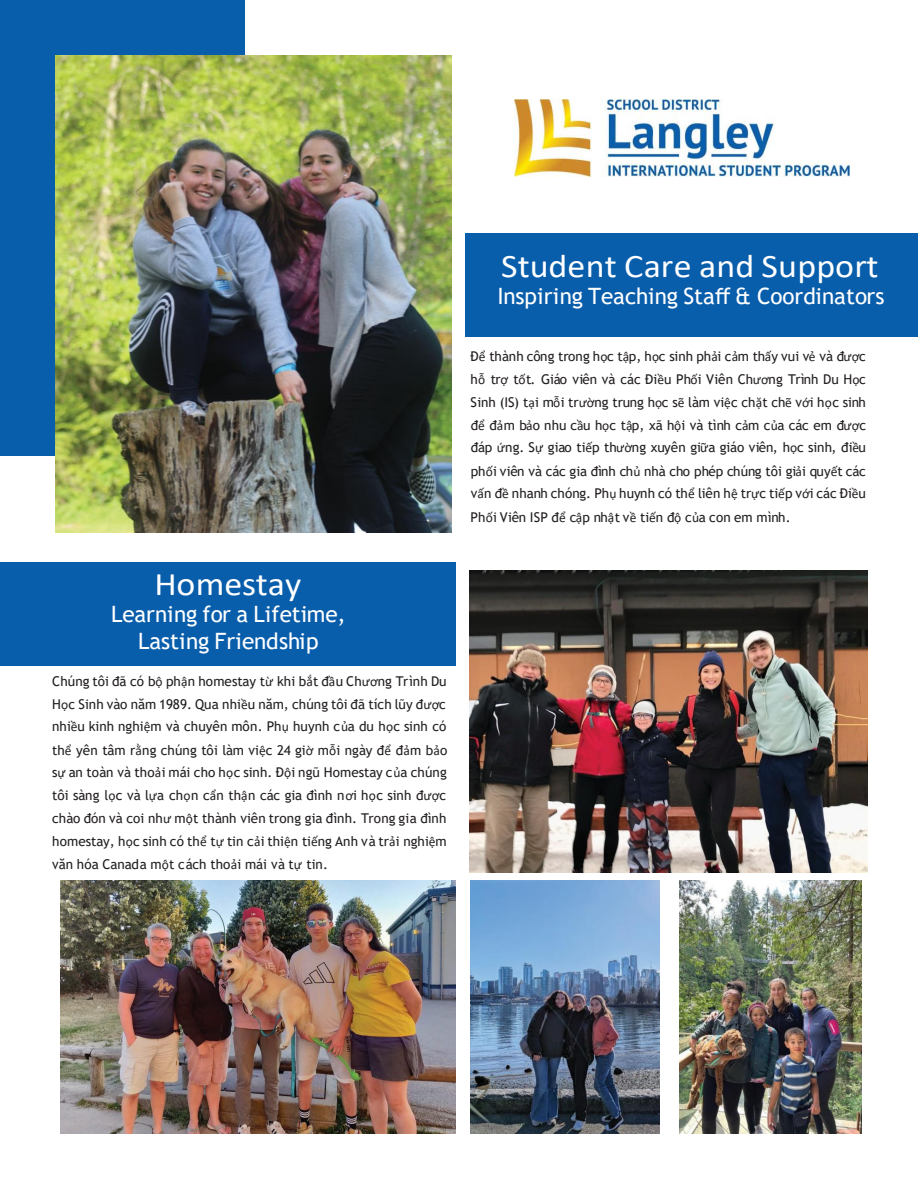
<style>
.page{position:relative;width:918px;height:1188px;background:#fff}
.page>*{position:absolute;margin:0;border:0;box-sizing:border-box;transform-origin:0 0}
.t1{font:33px "Calibri";color:#fff;scale:1.09 1}
.t2{font:22.5px/27px "Trebuchet MS";color:#fff;text-align:center}
.t3{font:13.5px/23px "Trebuchet MS";color:#231f20;text-align:justify}
.s1{font-family:"Calibri"}
</style>
<div class="page">
<div style="left:0;top:562px;width:456px;height:103px;background:#095eac"></div>
<div style="left:0;top:0;width:245px;height:456px;background:#095eac"></div>
<img style="left:56px;top:55px;width:396px;height:477px">
<img style="left:60px;top:880px;width:396px;height:253px">
<img style="left:470px;top:880px;width:190px;height:253px">
<img style="left:680px;top:880px;width:181px;height:253px">
<img style="left:514px;top:100px;width:335px;height:76px">
<div style="left:465px;top:233px;width:453px;height:104px;background:#095eac"></div>
<img style="left:470px;top:570px;width:397px;height:302px">
<p class="t1" style="left:155px;top:561px;width:136px">Homestay</p>
<p class="t2" style="left:111px;top:600px;width:236px">Learning for a Lifetime,<br>Lasting Friendship</p>
<p class="t3" style="left:52px;top:669px;width:397px">Chúng tôi đã có b<span class="s1">ộ</span> ph<span class="s1">ậ</span>n homestay t<span class="s1">ừ</span> khi b<span class="s1">ắ</span>t đ<span class="s1">ầ</span>u Ch<span class="s1">ươ</span>ng Trình Du H<span class="s1">ọ</span>c Sinh vào năm 1989. Qua nhi<span class="s1">ề</span>u năm, chúng tôi đã tích lũy đ<span class="s1">ượ</span>c nhi<span class="s1">ề</span>u kinh nghi<span class="s1">ệ</span>m và chuyên môn. Ph<span class="s1">ụ</span> huynh c<span class="s1">ủ</span>a du h<span class="s1">ọ</span>c sinh có th<span class="s1">ể</span> yên tâm r<span class="s1">ằ</span>ng chúng tôi làm vi<span class="s1">ệ</span>c 24 gi<span class="s1">ờ</span> m<span class="s1">ỗ</span>i ngày đ<span class="s1">ể</span> đ<span class="s1">ả</span>m b<span class="s1">ả</span>o s<span class="s1">ự</span> an toàn và tho<span class="s1">ả</span>i mái cho h<span class="s1">ọ</span>c sinh. Đ<span class="s1">ộ</span>i ngũ Homestay c<span class="s1">ủ</span>a chúng tôi sàng l<span class="s1">ọ</span>c và l<span class="s1">ự</span>a ch<span class="s1">ọ</span>n c<span class="s1">ẩ</span>n th<span class="s1">ậ</span>n các gia đình n<span class="s1">ơ</span>i h<span class="s1">ọ</span>c sinh đ<span class="s1">ượ</span>c chào đón và coi nh<span class="s1">ư</span> m<span class="s1">ộ</span>t thành viên trong gia đình. Trong gia đình homestay, h<span class="s1">ọ</span>c sinh có th<span class="s1">ể</span> t<span class="s1">ự</span> tin c<span class="s1">ả</span>i thi<span class="s1">ệ</span>n ti<span class="s1">ế</span>ng Anh và tr<span class="s1">ả</span>i nghi<span class="s1">ệ</span>m văn hóa Canada m<span class="s1">ộ</span>t cách tho<span class="s1">ả</span>i mái và t<span class="s1">ự</span> tin.</p>
<p class="t1" style="left:501px;top:243px;width:348px">Student Care and Support</p>
<p class="t2" style="left:498px;top:282px;width:389px">Inspiring Teaching Staff &amp; Coordinators</p>
<p class="t3" style="left:471px;top:345px;width:397px">Đ<span class="s1">ể</span> thành công trong h<span class="s1">ọ</span>c t<span class="s1">ậ</span>p, h<span class="s1">ọ</span>c sinh ph<span class="s1">ả</span>i c<span class="s1">ả</span>m th<span class="s1">ấ</span>y vui v<span class="s1">ẻ</span> và đ<span class="s1">ượ</span>c h<span class="s1">ỗ</span> tr<span class="s1">ợ</span> t<span class="s1">ố</span>t. Giáo viên và các Đi<span class="s1">ề</span>u Ph<span class="s1">ố</span>i Viên Ch<span class="s1">ươ</span>ng Trình Du H<span class="s1">ọ</span>c Sinh (IS) t<span class="s1">ạ</span>i m<span class="s1">ỗ</span>i tr<span class="s1">ườ</span>ng trung h<span class="s1">ọ</span>c s<span class="s1">ẽ</span> làm vi<span class="s1">ệ</span>c ch<span class="s1">ặ</span>t ch<span class="s1">ẽ</span> v<span class="s1">ớ</span>i h<span class="s1">ọ</span>c sinh đ<span class="s1">ể</span> đ<span class="s1">ả</span>m b<span class="s1">ả</span>o nhu c<span class="s1">ầ</span>u h<span class="s1">ọ</span>c t<span class="s1">ậ</span>p, xã h<span class="s1">ộ</span>i và tình c<span class="s1">ả</span>m c<span class="s1">ủ</span>a các em đ<span class="s1">ượ</span>c đáp <span class="s1">ứ</span>ng. S<span class="s1">ự</span> giao ti<span class="s1">ế</span>p th<span class="s1">ườ</span>ng xuyên gi<span class="s1">ữ</span>a giáo viên, h<span class="s1">ọ</span>c sinh, đi<span class="s1">ề</span>u ph<span class="s1">ố</span>i viên và các gia đình ch<span class="s1">ủ</span> nhà cho phép chúng tôi gi<span class="s1">ả</span>i quy<span class="s1">ế</span>t các v<span class="s1">ấ</span>n đ<span class="s1">ề</span> nhanh chóng. Ph<span class="s1">ụ</span> huynh có th<span class="s1">ể</span> liên h<span class="s1">ệ</span> tr<span class="s1">ự</span>c ti<span class="s1">ế</span>p v<span class="s1">ớ</span>i các Đi<span class="s1">ề</span>u Ph<span class="s1">ố</span>i Viên ISP đ<span class="s1">ể</span> c<span class="s1">ậ</span>p nh<span class="s1">ậ</span>t v<span class="s1">ề</span> ti<span class="s1">ế</span>n đ<span class="s1">ộ</span> c<span class="s1">ủ</span>a con em mình.</p>
</div>
